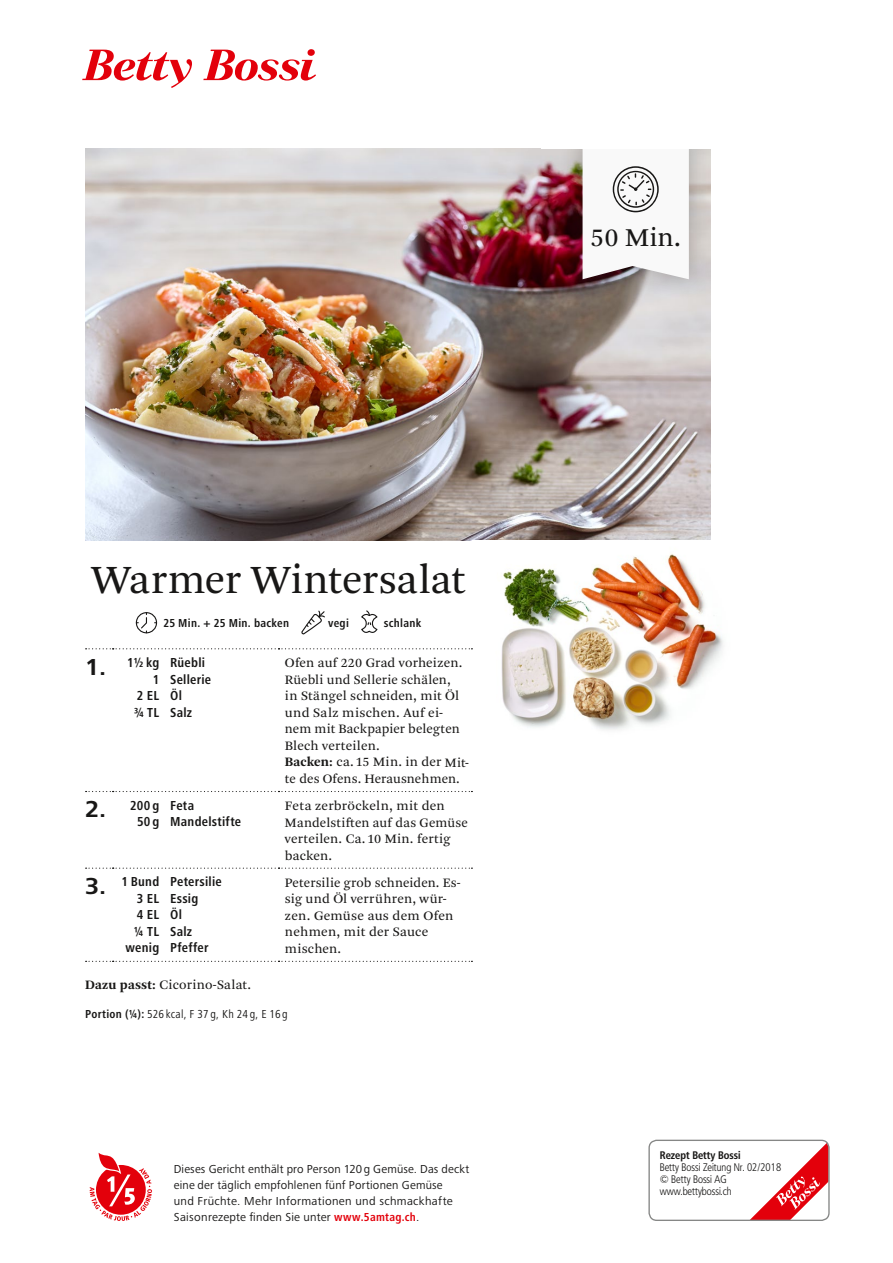
<style>
.page{position:relative;width:893px;height:1263px;background:#fff}
.page>*{position:absolute;margin:0;border:0;box-sizing:border-box;transform-origin:0 0}
.t1{font:42px "Arnhem B Bn Blond";letter-spacing:-.005em;color:#181716}
.t2{font:27px "Arnhem B Bn Blond";color:#181716}
.t3{font:13.5px/16.5px "Arnhem B Bn Blond";letter-spacing:.01em;color:#181716}
.t4{font:700 condensed 13.5px/16.5px "Frutiger Next B Bn";letter-spacing:.02em;color:#181716}
.t5{font:12px/15.8px "Frutiger Next B Bn";letter-spacing:.02em;color:#181716}
.t6{font:condensed 12px "Frutiger Next B Bn";letter-spacing:.005em;color:#181716}
.t7{font:700 condensed 12px "Frutiger Next B Bn";letter-spacing:.02em;color:#181716}
.t8{font:10.8px/12px "Frutiger B Bn Con Light";color:#181716}
.t9{font:10.8px "Frutiger B Bn Con Bold";color:#181716}
.s1{font-stretch:normal;font-size:24px}
.s2{font-family:"Arnhem B Bn";font-weight:700}
.s3{font-weight:700}
.s4{font-weight:700;font-stretch:condensed;color:#e3000b}
</style>
<div class="page">
<svg style="left:82px;top:50px;width:110px;height:38px"></svg>
<svg style="left:203px;top:49px;width:113px;height:32px"></svg>
<svg style="left:751px;top:1140px;width:77px;height:79px"></svg>
<div style="left:648px;top:1140px;width:182px;height:81px;border:1px solid #868786;border-radius:8px"></div>
<img style="left:85px;top:149px;width:625px;height:391px">
<img style="left:472px;top:554px;width:251px;height:176px">
<svg style="left:86px;top:648px;width:386px;height:1px"></svg>
<svg style="left:86px;top:791px;width:386px;height:1px"></svg>
<svg style="left:86px;top:868px;width:386px;height:1px"></svg>
<svg style="left:86px;top:961px;width:386px;height:1px"></svg>
<div style="left:136px;top:612px;width:21px;height:21px;border:1px solid #181716;border-radius:50%"></div>
<svg style="left:136px;top:613px;width:12px;height:20px"></svg>
<svg style="left:301px;top:610px;width:24px;height:25px"></svg>
<svg style="left:361px;top:610px;width:17px;height:23px"></svg>
<svg style="left:90px;top:1152px;width:62px;height:69px"></svg>
<div style="left:559px;top:109px;width:154px;height:192px;background:#181716;opacity:.3"></div>
<svg style="left:583px;top:149px;width:106px;height:130px"></svg>
<div style="left:541px;top:93px;width:195px;height:56px;background:#fff"></div>
<h2 class="t2" style="left:590px;top:220px;width:92px">50 Min.</h2>
<h1 class="t1" style="left:92px;top:553px;width:375px">Warmer Wintersalat</h1>
<p class="t7" style="left:163px;top:616px;width:127px">25 Min. + 25 Min. backen</p>
<p class="t7" style="left:328px;top:616px;width:22px">vegi</p>
<p class="t7" style="left:384px;top:616px;width:39px">schlank</p>
<p class="t4" style="left:85px;top:654px;width:122px"><span class="s1">1.</span> 1¿ kg Rüebli</p>
<p class="t4" style="left:153px;top:671px;width:60px">1 Sellerie</p>
<p class="t4" style="left:137px;top:687px;width:47px">2 EL Öl</p>
<p class="t4" style="left:134px;top:704px;width:60px">£ TL Salz</p>
<p class="t3" style="left:285px;top:655px;width:186px">Ofen auf 220 Grad vorheizen.<br>Rüebli und Sellerie schälen,<br>in Stängel schneiden, mit Öl und Salz mischen. Auf ei&shy;nem mit Backpapier belegten<br>Blech verteilen.<br><span class="s2">Backen:</span> ca. 15 Min. in der Mit&shy;te des Ofens. Herausnehmen.</p>
<p class="t4" style="left:137px;top:797px;width:106px;text-indent:-52px"><span class="s1">2.</span> 200 g Feta<br>50 g Mandelstifte</p>
<p class="t3" style="left:285px;top:798px;width:185px">Feta zerbröckeln, mit den<br>Mandelstiften auf das Gemüse verteilen. Ca. 10 Min. fertig backen.</p>
<p class="t4" style="left:85px;top:874px;width:138px"><span class="s1">3.</span> 1 Bund Petersilie</p>
<p class="t4" style="left:137px;top:890px;width:63px">3 EL Essig</p>
<p class="t4" style="left:137px;top:907px;width:47px">4 EL Öl</p>
<p class="t4" style="left:134px;top:923px;width:60px">¡ TL Salz</p>
<p class="t4" style="left:126px;top:940px;width:85px">wenig Pfeffer</p>
<p class="t3" style="left:285px;top:874px;width:177px">Petersilie grob schneiden. Es&shy;sig und Öl verrühren, wür&shy;zen. Gemüse aus dem Ofen nehmen, mit der Sauce mischen.</p>
<p class="t3" style="left:85px;top:976px;width:168px"><span class="s2">Dazu passt:</span> Cicorino-Salat.</p>
<p class="t6" style="left:85px;top:1007px;width:204px"><span class="s3">Portion (¡):</span> 526 kcal, F 37 g, Kh 24 g, E 16 g</p>
<p class="t5" style="left:174px;top:1161px;width:297px">Dieses Gericht enthält pro Person 120g Gemüse. Das deckt eine der täglich empfohlenen fünf Portionen Gemüse<br>und Früchte. Mehr Informationen und schmackhafte Saisonrezepte finden Sie unter <span class="s4">www.5amtag.ch</span>.</p>
<p class="t9" style="left:660px;top:1148px;width:82px">Rezept Betty Bossi</p>
<p class="t8" style="left:660px;top:1161px;width:123px">Betty Bossi Zeitung Nr. 02/2018 © Betty Bossi AG www.bettybossi.ch</p>
</div>
